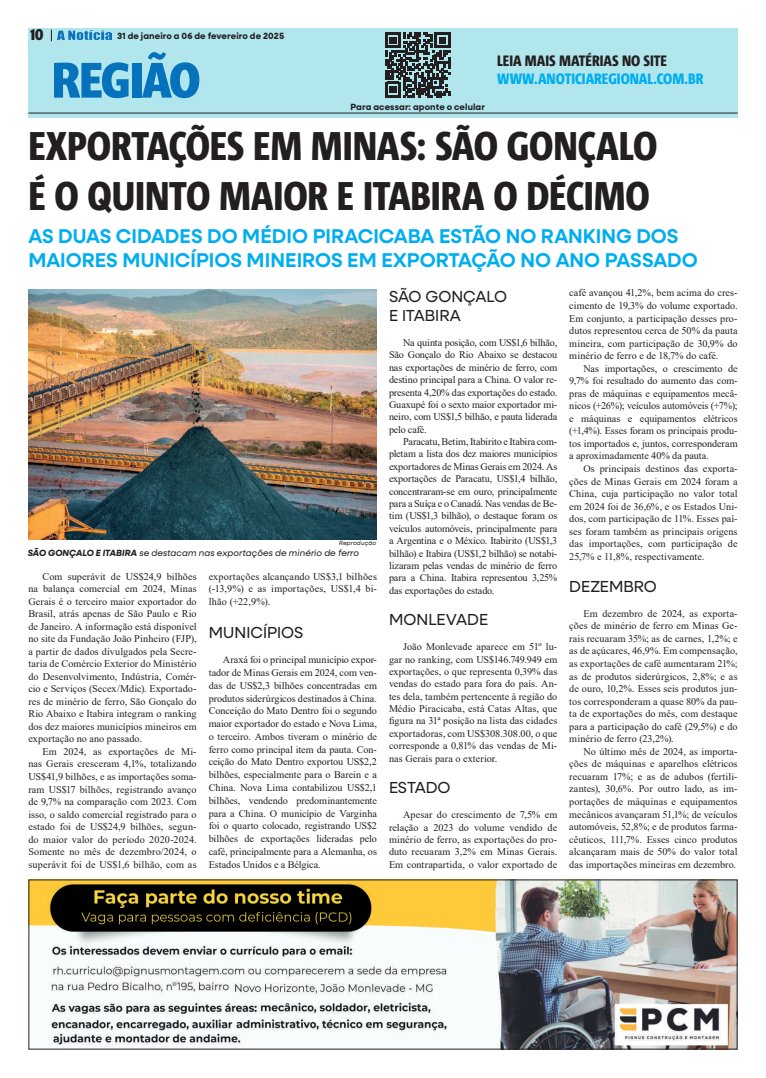
<style>
.page{position:relative;width:766px;height:1078px;background:#fff}
.page>*{position:absolute;margin:0;border:0;box-sizing:border-box;transform-origin:0 0}
.t1{font:700 51px "Prenton RP Cond";letter-spacing:-.01em;color:#0672bb}
.t2{font:800 40px/50px "Corpid Cd";letter-spacing:-.005em;color:#231f20}
.t3{font:600 20px/24px "Neulis Sans";color:#00aeef}
.t4{font:16px/19.3px "Neulis Sans";color:#231f20}
.t5{font:700 16px "Prenton RP Cond";color:#231f20}
.t6{font:800 15px "Corpid Cd";color:#00aeef}
.t7{font:800 15px "Corpid Cd";color:#231f20}
.t8{font:10.2px/12.5px "Times New Roman";letter-spacing:.005em;color:#231f20;text-align:justify}
.t9{font:italic 9px "Neulis Sans";letter-spacing:.01em;color:#231f20}
.t10{font:700 9px "Neulis Sans";letter-spacing:.01em;color:#231f20}
.t11{font:italic 6px "Neulis Sans";letter-spacing:.02em;color:#231f20}
.s1{font-weight:700}
</style>
<div class="page">
<div style="left:28px;top:28px;width:709px;height:90px;background:#b1e6ed"></div>
<hr style="left:28px;top:112px;width:709px;height:1px;background:#231f20">
<img style="left:58px;top:30px;width:53px;height:10px">
<svg style="left:385px;top:32px;width:65px;height:65px"></svg>
<img style="left:30px;top:881px;width:705px;height:166px">
<img style="left:28px;top:289px;width:349px;height:250px">
<h3 class="t5" style="left:30px;top:24px;width:14px">10</h3>
<p class="t10" style="left:117px;top:29px;width:169px">31 de janeiro a 06 de fevereiro de 2025</p>
<h1 class="t1" style="left:52px;top:47px;width:149px">REGIÃO</h1>
<p class="t10" style="left:350px;top:101px;width:136px">Para acessar: aponte o celular</p>
<h3 class="t7" style="left:497px;top:52px;width:171px">LEIA MAIS MATÉRIAS NO SITE</h3>
<h3 class="t6" style="left:497px;top:70px;width:208px">WWW.ANOTICIAREGIONAL.COM.BR</h3>
<h2 class="t2" style="left:28px;top:121px;width:630px">EXPORTAÇÕES EM MINAS: SÃO GONÇALO<br>É O QUINTO MAIOR E ITABIRA O DÉCIMO</h2>
<h3 class="t3" style="left:28px;top:223px;width:670px">AS DUAS CIDADES DO MÉDIO PIRACICABA ESTÃO NO RANKING DOS<br>MAIORES MUNICÍPIOS MINEIROS EM EXPORTAÇÃO NO ANO PASSADO</h3>
<p class="t11" style="left:339px;top:538px;width:39px">Reprodução</p>
<p class="t9" style="left:28px;top:546px;width:333px"><span class="s1">SÃO GONÇALO E ITABIRA</span> se destacam nas exportações de minério de ferro</p>
<p class="t8" style="left:28px;top:569px;width:170px;text-indent:14px">Com superávit de US$24,9 bilhões na balança comercial em 2024, Minas Gerais é o terceiro maior exportador do Brasil, atrás apenas de São Paulo e Rio de Janeiro. A informação está disponível no site da Fundação João Pinheiro (FJP), a partir de dados divulgados pela Secre&shy;taria de Comércio Exterior do Ministério do Desenvolvimento, Indústria, Comér&shy;cio e Serviços (Secex/Mdic). Exportado&shy;res de minério de ferro, São Gonçalo do Rio Abaixo e Itabira integram o ranking dos dez maiores municípios mineiros em exportação no ano passado.</p>
<p class="t8" style="left:28px;top:744px;width:170px;text-indent:14px">Em 2024, as exportações de Mi&shy;nas Gerais cresceram 4,1%, totalizando US$41,9 bilhões, e as importações soma&shy;ram US$17 bilhões, registrando avanço de 9,7% na comparação com 2023. Com isso, o saldo comercial registrado para o estado foi de US$24,9 bilhões, segun&shy;do maior valor do período 2020-2024.<br>Somente no mês de dezembro/2024, o superávit foi de US$1,6 bilhão, com as</p>
<p class="t8" style="left:209px;top:569px;width:170px;line-height:12.8px">exportações alcançando US$3,1 bilhões (-13,9%) e as importações, US$1,4 bi&shy;lhão (+22,9%).</p>
<h3 class="t4" style="left:209px;top:621px;width:96px">MUNICÍPIOS</h3>
<p class="t8" style="left:209px;top:653px;width:170px;line-height:12.8px;text-indent:14px">Araxá foi o principal município expor&shy;tador de Minas Gerais em 2024, com ven&shy;das de US$2,3 bilhões concentradas em produtos siderúrgicos destinados à China.<br>Conceição do Mato Dentro foi o segundo maior exportador do estado e Nova Lima, o terceiro. Ambos tiveram o minério de ferro como principal item da pauta. Con&shy;ceição do Mato Dentro exportou US$2,2 bilhões, especialmente para o Barein e a China. Nova Lima contabilizou US$2,1 bilhões, vendendo predominantemente para a China. O município de Varginha foi o quarto colocado, registrando US$2 bilhões de exportações lideradas pelo café, principalmente para a Alemanha, os Estados Unidos e a Bélgica.</p>
<h3 class="t4" style="left:389px;top:286px;width:120px">SÃO GONÇALO<br>E ITABIRA</h3>
<p class="t8" style="left:389px;top:336px;width:170px;text-indent:14px">Na quinta posição, com US$1,6 bilhão, São Gonçalo do Rio Abaixo se destacou nas exportações de minério de ferro, com destino principal para a China. O valor re&shy;presenta 4,20% das exportações do estado.<br>Guaxupé foi o sexto maior exportador mi&shy;neiro, com US$1,5 bilhão, e pauta liderada pelo café.</p>
<p class="t8" style="left:389px;top:435px;width:170px;text-indent:14px">Paracatu, Betim, Itabirito e Itabira com&shy;pletam a lista dos dez maiores municípios exportadores de Minas Gerais em 2024. As exportações de Paracatu, US$1,4 bilhão, concentraram-se em ouro, principalmente para a Suíça e o Canadá. Nas vendas de Be&shy;tim (US$1,3 bilhão), o destaque foram os veículos automóveis, principalmente para a Argentina e o México. Itabirito (US$1,3 bilhão) e Itabira (US$1,2 bilhão) se notabi&shy;lizaram pelas vendas de minério de ferro para a China. Itabira representou 3,25% das exportações do estado.</p>
<h3 class="t4" style="left:389px;top:609px;width:101px">MONLEVADE</h3>
<p class="t8" style="left:389px;top:640px;width:170px;text-indent:14px">João Monlevade aparece em 51º lu&shy;gar no ranking, com US$146.749.949 em exportações, o que representa 0,39% das vendas do estado para fora do país. An&shy;tes dela, também pertencente à região do Médio Piracicaba, está Catas Altas, que figura na 31ª posição na lista das cidades exportadoras, com US$308.308.00, o que corresponde a 0,81% das vendas de Mi&shy;nas Gerais para o exterior.</p>
<h3 class="t4" style="left:389px;top:777px;width:63px">ESTADO</h3>
<p class="t8" style="left:389px;top:808px;width:170px;text-indent:14px">Apesar do crescimento de 7,5% em relação a 2023 do volume vendido de minério de ferro, as exportações do pro&shy;duto recuaram 3,2% em Minas Gerais.<br>Em contrapartida, o valor exportado de</p>
<p class="t8" style="left:569px;top:286px;width:170px">café avançou 41,2%, bem acima do cres&shy;cimento de 19,3% do volume exportado.<br>Em conjunto, a participação desses pro&shy;dutos representou cerca de 50% da pauta mineira, com participação de 30,9% do minério de ferro e de 18,7% do café.</p>
<p class="t8" style="left:569px;top:361px;width:170px;text-indent:14px">Nas importações, o crescimento de 9,7% foi resultado do aumento das com&shy;pras de máquinas e equipamentos mecâ&shy;nicos (+26%); veículos automóveis (+7%); e máquinas e equipamentos elétricos (+1,4%). Esses foram os principais produ&shy;tos importados e, juntos, corresponderam a aproximadamente 40% da pauta.</p>
<p class="t8" style="left:569px;top:462px;width:170px;text-indent:14px">Os principais destinos das exporta&shy;ções de Minas Gerais em 2024 foram a China, cuja participação no valor total em 2024 foi de 36,6%, e os Estados Uni&shy;dos, com participação de 11%. Esses paí&shy;ses foram também as principais origens das importações, com participação de 25,7% e 11,8%, respectivamente.</p>
<h3 class="t4" style="left:569px;top:575px;width:89px">DEZEMBRO</h3>
<p class="t8" style="left:569px;top:606px;width:170px;text-indent:14px">Em dezembro de 2024, as exporta&shy;ções de minério de ferro em Minas Ge&shy;rais recuaram 35%; as de carnes, 1,2%; e as de açúcares, 46,9%. Em compensação, as exportações de café aumentaram 21%; as de produtos siderúrgicos, 2,8%; e as de ouro, 10,2%. Esses seis produtos jun&shy;tos corresponderam a quase 80% da pau&shy;ta de exportações do mês, com destaque para a participação do café (29,5%) e do minério de ferro (23,2%).</p>
<p class="t8" style="left:569px;top:744px;width:170px;text-indent:14px">No último mês de 2024, as importa&shy;ções de máquinas e aparelhos elétricos recuaram 17%; e as de adubos (fertili&shy;zantes), 30,6%. Por outro lado, as im&shy;portações de máquinas e equipamentos mecânicos avançaram 51,1%; de veículos automóveis, 52,8%; e de produtos farma&shy;cêuticos, 111,7%. Esses cinco produtos alcançaram mais de 50% do valor total das importações mineiras em dezembro.</p>
</div>
